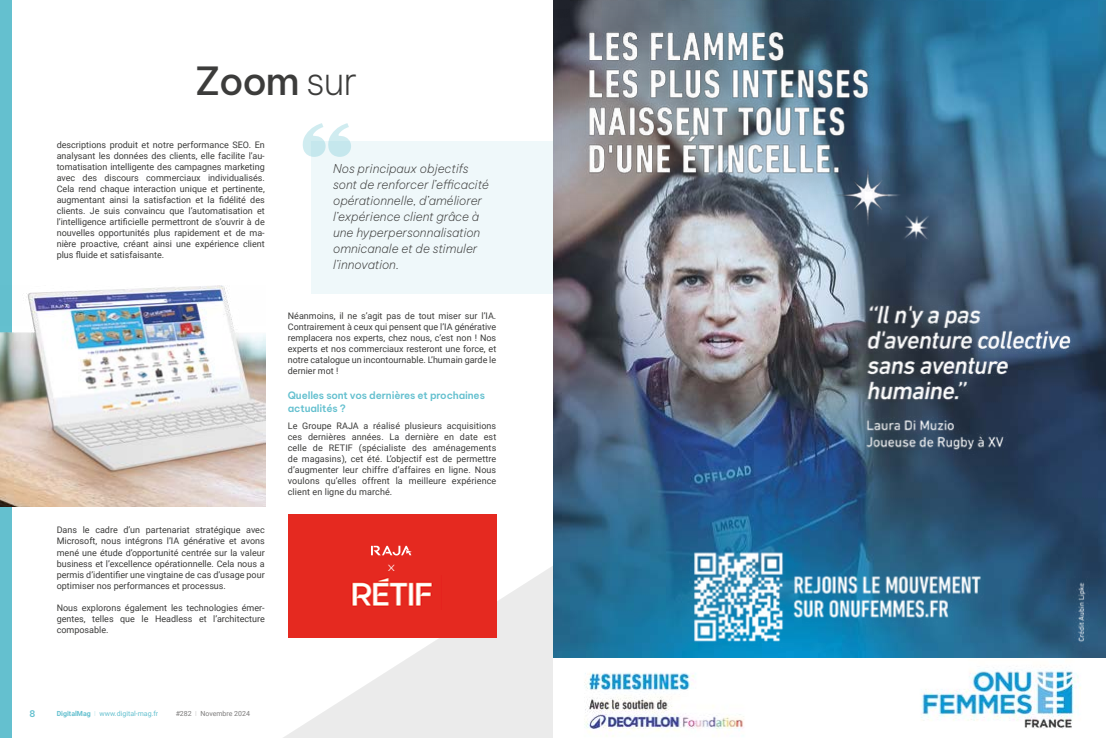
<style>
.page{position:relative;width:1106px;height:738px;background:#fff}
.page>*{position:absolute;margin:0;border:0;box-sizing:border-box;transform-origin:0 0}
.t1{font:500 38px "Be Vietnam Pro";color:#3c3c3b}
.t2{font:italic 200 12px/16px "Be Vietnam Pro";color:#3c3c3b}
.t3{font:200 11.7px "Be Vietnam Pro";color:#fff;scale:1.24 1}
.t4{font:600 10px/13px "Be Vietnam Pro";letter-spacing:-.01em;color:#64c0cf}
.t5{font:9px/11px "Roboto";color:#3c3c3b;text-align:justify}
.t6{font:600 9px "Be Vietnam Pro";color:#64c0cf}
.t7{font:7px "Roboto";color:#64c0cf}
.t8{font:7px "Roboto";color:#7c7b7b}
.s1{font-weight:200}
.s2{font-weight:700}
.s3{font-weight:100}
</style>
<div class="page">
<div style="left:0;top:0;width:11px;height:737px;background:#64c0cf"></div>
<svg style="left:285px;top:555px;width:268px;height:182px;fill:#ebebeb"></svg>
<div style="left:311px;top:141px;width:242px;height:152px;background:#eff8fa"></div>
<div style="left:288px;top:513px;width:208px;height:124px;background:#e52920"></div>
<svg style="left:302px;top:123px;width:49px;height:34px"></svg>
<img style="left:553px;top:0;width:552px;height:737px">
<svg style="left:371px;top:545px;width:41px;height:10px"></svg>
<img style="left:351px;top:577px;width:82px;height:30px">
<img style="left:0;top:286px;width:265px;height:220px">
<h1 class="t1" style="left:195px;top:49px;width:164px">Zoom <span class="s1">sur</span></h1>
<p class="t5" style="left:57px;top:139px;width:210px">descriptions produit et notre performance SEO. En analysant les données des clients, elle facilite l’au&shy;tomatisation intelligente des campagnes marketing avec des discours commerciaux individualisés.<br>Cela rend chaque interaction unique et pertinente, augmentant ainsi la satisfaction et la fidélité des clients. Je suis convaincu que l’automatisation et l’intelligence artificielle permettront de s’ouvrir à de nouvelles opportunités plus rapidement et de ma&shy;nière proactive, créant ainsi une expérience client plus fluide et satisfaisante.</p>
<p class="t5" style="left:57px;top:524px;width:210px">Dans le cadre d’un partenariat stratégique avec Microsoft, nous intégrons l’IA générative et avons mené une étude d’opportunité centrée sur la valeur business et l’excellence opérationnelle. Cela nous a permis d’identifier une vingtaine de cas d’usage pour optimiser nos performances et processus.</p>
<p class="t5" style="left:57px;top:601px;width:210px">Nous explorons également les technologies émer&shy;gentes, telles que le Headless et l’architecture composable.</p>
<h2 class="t2" style="left:333px;top:159px;width:157px">Nos principaux objectifs sont de renforcer l’efficacité opérationnelle, d’améliorer l’expérience client grâce à une hyperpersonnalisation omnicanale et de stimuler l’innovation.</h2>
<p class="t5" style="left:288px;top:310px;width:210px">Néanmoins, il ne s’agit pas de tout miser sur l’IA.<br>Contrairement à ceux qui pensent que l’IA générative remplacera nos experts, chez nous, c’est non ! Nos experts et nos commerciaux resteront une force, et notre catalogue un incontournable. L’humain garde le dernier mot !</p>
<p class="t4" style="left:288px;top:387px;width:199px">Quelles sont vos dernières et prochaines actualités ?</p>
<p class="t5" style="left:288px;top:419px;width:210px">Le Groupe RAJA a réalisé plusieurs acquisitions ces dernières années. La dernière en date est celle de RETIF (spécialiste des aménagements de magasins), cet été. L’objectif est de permettre d’augmenter leur chiffre d’affaires en ligne. Nous voulons qu’elles offrent la meilleure expérience client en ligne du marché.</p>
<p class="t3" style="left:387px;top:557px;width:8px">x</p>
<p class="t6" style="left:30px;top:705px;width:7px">8</p>
<p class="t7" style="left:57px;top:707px;width:103px"><span class="s2">DigitalMag</span> <span class="s3">I</span> www.digital-mag.fr</p>
<p class="t8" style="left:176px;top:707px;width:76px">#282 <span class="s3">I</span> Novembre 2024</p>
</div>
